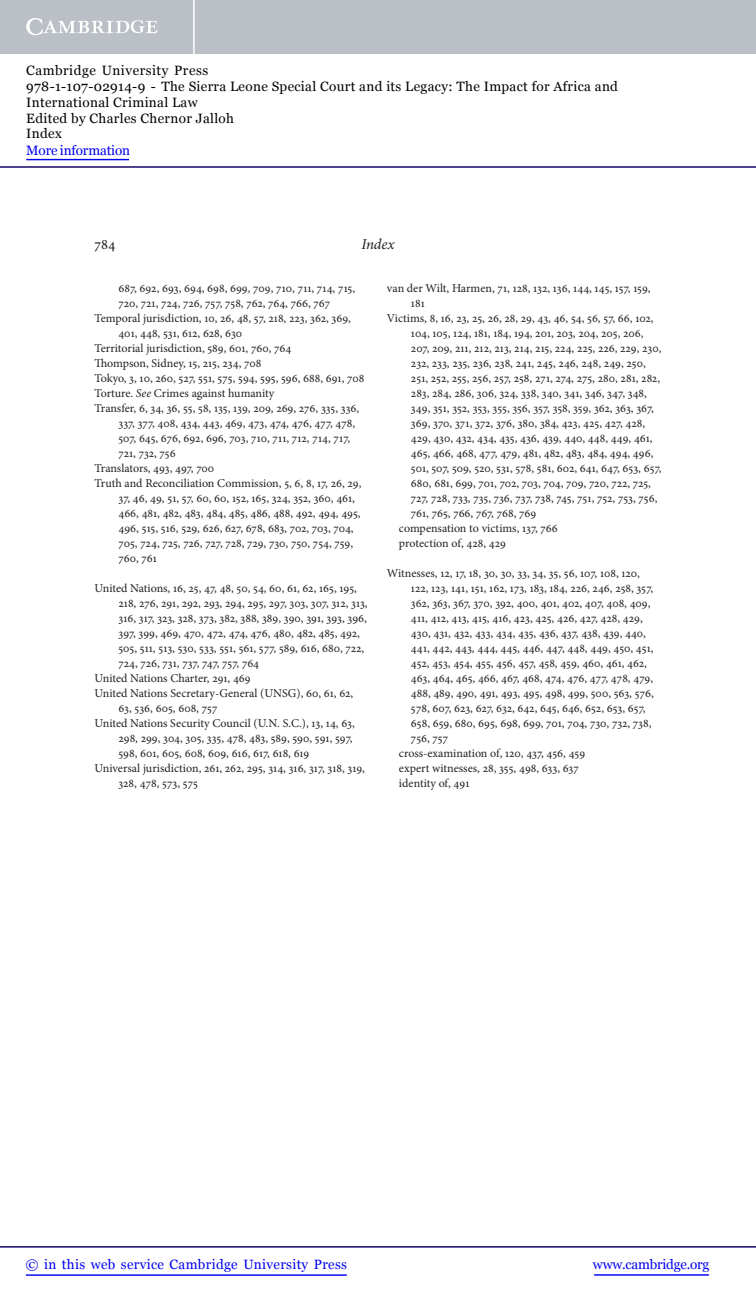
<style>
.page{position:relative;width:756px;height:1298px;background:#fff}
.page>*{position:absolute;margin:0;border:0;box-sizing:border-box;transform-origin:0 0}
.t1{font:italic 15px "Minion Pro";letter-spacing:-.005em;color:#231f20}
.t2{font:15px "Minion Pro";color:#231f20}
.t3{font:13.5px/15.9px "Georgia";letter-spacing:.025em;color:#000}
.t4{font:13.5px "Georgia";letter-spacing:.025em;color:#0000f1}
.t5{font:13.5px "Georgia";letter-spacing:-.015em;color:#0000f1}
.t6{font:13.5px "Georgia";letter-spacing:-.01em;color:#0000f1}
.t7{font:12px "Minion Pro";color:#231f20}
.s1{font-style:italic}
</style>
<div class="page">
<div style="left:0;top:0;width:756px;height:54px;background:#bac0c6"></div>
<svg style="left:26px;top:18px;width:132px;height:17px"></svg>
<hr style="left:193px;top:0;width:2px;height:54px;background:#fff">
<hr style="left:0;top:166px;width:756px;height:2px;background:#150666">
<hr style="left:594px;top:1274px;width:115px;height:1px;background:#0000f1">
<hr style="left:0;top:1246px;width:756px;height:1px;background:#150666">
<hr style="left:26px;top:1274px;width:321px;height:1px;background:#0000f1">
<hr style="left:26px;top:159px;width:103px;height:1px;background:#0000f1">
<p class="t3" style="left:26px;top:62px;width:593px">Cambridge University Press<br>978-1-107-02914-9 - The Sierra Leone Special Court and its Legacy: The Impact for Africa and International Criminal Law<br>Edited by Charles Chernor Jalloh<br>Index</p>
<p class="t6" style="left:26px;top:142px;width:105px">More information</p>
<p class="t2" style="left:94px;top:238px;width:22px">784</p>
<p class="t1" style="left:362px;top:238px;width:34px">Index</p>
<p class="t7" style="left:118px;top:283px;width:238px">687 , 692 , 693 , 694 , 698 , 699 , 709 , 710 , 711 , 714 , 715 ,</p>
<p class="t7" style="left:118px;top:298px;width:213px">720 , 721 , 724 , 726 , 757 , 758 , 762 , 764 , 766 , 767</p>
<p class="t7" style="left:94px;top:313px;width:258px">Temporal jurisdiction, 10 , 26 , 48 , 57 , 218 , 223 , 362 , 369 ,</p>
<p class="t7" style="left:118px;top:328px;width:125px">401 , 448 , 531 , 612 , 628 , 630</p>
<p class="t7" style="left:94px;top:343px;width:198px">Territorial jurisdiction, 589 , 601 , 760 , 764</p>
<p class="t7" style="left:94px;top:358px;width:168px">Thompson, Sidney, 15 , 215 , 234 , 708</p>
<p class="t7" style="left:94px;top:373px;width:271px">Tokyo, 3 , 10 , 260 , 527 , 551 , 575 , 594 , 595 , 596 , 688 , 691 , 708</p>
<p class="t7" style="left:94px;top:388px;width:182px">Torture. <span class="s1">See</span> Crimes against humanity</p>
<p class="t7" style="left:94px;top:403px;width:266px">Transfer, 6 , 34 , 36 , 55 , 58 , 135 , 139 , 209 , 269 , 276 , 335 , 336 ,</p>
<p class="t7" style="left:118px;top:418px;width:238px">337 , 377 , 408 , 434 , 443 , 469 , 473 , 474 , 476 , 477 , 478 ,</p>
<p class="t7" style="left:118px;top:433px;width:233px">507 , 645 , 676 , 692 , 696 , 703 , 710 , 711 , 712 , 714 , 717 ,</p>
<p class="t7" style="left:118px;top:448px;width:59px">721 , 732 , 756</p>
<p class="t7" style="left:94px;top:463px;width:121px">Translators, 493 , 497 , 700</p>
<p class="t7" style="left:94px;top:478px;width:269px">Truth and Reconciliation Commission, 5 , 6 , 8 , 17 , 26 , 29 ,</p>
<p class="t7" style="left:118px;top:493px;width:238px">37 , 46 , 49 , 51 , 57 , 60 , 60 , 152 , 165 , 324 , 352 , 360 , 461 ,</p>
<p class="t7" style="left:118px;top:508px;width:244px">466 , 481 , 482 , 483 , 484 , 485 , 486 , 488 , 492 , 494 , 495 ,</p>
<p class="t7" style="left:118px;top:523px;width:237px">496 , 515 , 516 , 529 , 626 , 627 , 678 , 683 , 702 , 703 , 704 ,</p>
<p class="t7" style="left:118px;top:538px;width:236px">705 , 724 , 725 , 726 , 727 , 728 , 729 , 730 , 750 , 754 , 759 ,</p>
<p class="t7" style="left:118px;top:553px;width:40px">760 , 761</p>
<p class="t7" style="left:94px;top:583px;width:264px">United Nations, 16 , 25 , 47 , 48 , 50 , 54 , 60 , 61 , 62 , 165 , 195 ,</p>
<p class="t7" style="left:118px;top:598px;width:251px">218 , 276 , 291 , 292 , 293 , 294 , 295 , 297 , 303 , 307 , 312 , 313 ,</p>
<p class="t7" style="left:118px;top:613px;width:250px">316 , 317 , 323 , 328 , 373 , 382 , 388 , 389 , 390 , 391 , 393 , 396 ,</p>
<p class="t7" style="left:118px;top:628px;width:243px">397 , 399 , 469 , 470 , 472 , 474 , 476 , 480 , 482 , 485 , 492 ,</p>
<p class="t7" style="left:118px;top:643px;width:247px">505 , 511 , 513 , 530 , 533 , 551 , 561 , 577 , 589 , 616 , 680 , 722 ,</p>
<p class="t7" style="left:118px;top:658px;width:142px">724 , 726 , 731 , 737 , 747 , 757 , 764</p>
<p class="t7" style="left:94px;top:673px;width:158px">United Nations Charter, 291 , 469</p>
<p class="t7" style="left:95px;top:688px;width:260px">United Nations Secretary-General (UNSG), 60 , 61 , 62 ,</p>
<p class="t7" style="left:118px;top:703px;width:100px">63 , 536 , 605 , 608 , 757</p>
<p class="t7" style="left:94px;top:718px;width:262px">United Nations Security Council (U.N. S.C.), 13 , 14 , 63 ,</p>
<p class="t7" style="left:118px;top:733px;width:235px">298 , 299 , 304 , 305 , 335 , 478 , 483 , 589 , 590 , 591 , 597 ,</p>
<p class="t7" style="left:118px;top:748px;width:192px">598 , 601 , 605 , 608 , 609 , 616 , 617 , 618 , 619</p>
<p class="t7" style="left:94px;top:763px;width:272px">Universal jurisdiction, 261 , 262 , 295 , 314 , 316 , 317 , 318 , 319 ,</p>
<p class="t7" style="left:118px;top:778px;width:81px">328 , 478 , 573 , 575</p>
<p class="t7" style="left:387px;top:283px;width:265px">van der Wilt, Harmen, 71 , 128 , 132 , 136 , 144 , 145 , 157 , 159 ,</p>
<p class="t7" style="left:411px;top:298px;width:15px">181</p>
<p class="t7" style="left:387px;top:313px;width:268px">Victims, 8 , 16 , 23 , 25 , 26 , 28 , 29 , 43 , 46 , 54 , 56 , 57 , 66 , 102 ,</p>
<p class="t7" style="left:411px;top:328px;width:234px">104 , 105 , 124 , 181 , 184 , 194 , 201 , 203 , 204 , 205 , 206 ,</p>
<p class="t7" style="left:411px;top:343px;width:252px">207 , 209 , 211 , 212 , 213 , 214 , 215 , 224 , 225 , 226 , 229 , 230 ,</p>
<p class="t7" style="left:411px;top:358px;width:236px">232 , 233 , 235 , 236 , 238 , 241 , 245 , 246 , 248 , 249 , 250 ,</p>
<p class="t7" style="left:411px;top:373px;width:251px">251 , 252 , 255 , 256 , 257 , 258 , 271 , 274 , 275 , 280 , 281 , 282 ,</p>
<p class="t7" style="left:411px;top:388px;width:237px">283 , 284 , 286 , 306 , 324 , 338 , 340 , 341 , 346 , 347 , 348 ,</p>
<p class="t7" style="left:411px;top:403px;width:244px">349 , 351 , 352 , 353 , 355 , 356 , 357 , 358 , 359 , 362 , 363 , 367 ,</p>
<p class="t7" style="left:411px;top:418px;width:236px">369 , 370 , 371 , 372 , 376 , 380 , 384 , 423 , 425 , 427 , 428 ,</p>
<p class="t7" style="left:411px;top:433px;width:243px">429 , 430 , 432 , 434 , 435 , 436 , 439 , 440 , 448 , 449 , 461 ,</p>
<p class="t7" style="left:411px;top:448px;width:244px">465 , 466 , 468 , 477 , 479 , 481 , 482 , 483 , 484 , 494 , 496 ,</p>
<p class="t7" style="left:411px;top:463px;width:252px">501 , 507 , 509 , 520 , 531 , 578 , 581 , 602 , 641 , 647 , 653 , 657 ,</p>
<p class="t7" style="left:411px;top:478px;width:242px">680 , 681 , 699 , 701 , 702 , 703 , 704 , 709 , 720 , 722 , 725 ,</p>
<p class="t7" style="left:411px;top:493px;width:248px">727 , 728 , 733 , 735 , 736 , 737 , 738 , 745 , 751 , 752 , 753 , 756 ,</p>
<p class="t7" style="left:411px;top:508px;width:127px">761 , 765 , 766 , 767 , 768 , 769</p>
<p class="t7" style="left:399px;top:523px;width:160px">compensation to victims, 137 , 766</p>
<p class="t7" style="left:399px;top:538px;width:108px">protection of, 428 , 429</p>
<p class="t7" style="left:387px;top:568px;width:255px">Witnesses, 12 , 17 , 18 , 30 , 30 , 33 , 34 , 35 , 56 , 107 , 108 , 120 ,</p>
<p class="t7" style="left:411px;top:583px;width:244px">122 , 123 , 141 , 151 , 162 , 173 , 183 , 184 , 226 , 246 , 258 , 357 ,</p>
<p class="t7" style="left:411px;top:598px;width:241px">362 , 363 , 367 , 370 , 392 , 400 , 401 , 402 , 407 , 408 , 409 ,</p>
<p class="t7" style="left:411px;top:613px;width:233px">411 , 412 , 413 , 415 , 416 , 423 , 425 , 426 , 427 , 428 , 429 ,</p>
<p class="t7" style="left:411px;top:628px;width:236px">430 , 431 , 432 , 433 , 434 , 435 , 436 , 437 , 438 , 439 , 440 ,</p>
<p class="t7" style="left:411px;top:643px;width:244px">441 , 442 , 443 , 444 , 445 , 446 , 447 , 448 , 449 , 450 , 451 ,</p>
<p class="t7" style="left:411px;top:658px;width:237px">452 , 453 , 454 , 455 , 456 , 457 , 458 , 459 , 460 , 461 , 462 ,</p>
<p class="t7" style="left:411px;top:673px;width:244px">463 , 464 , 465 , 466 , 467 , 468 , 474 , 476 , 477 , 478 , 479 ,</p>
<p class="t7" style="left:411px;top:688px;width:244px">488 , 489 , 490 , 491 , 493 , 495 , 498 , 499 , 500 , 563 , 576 ,</p>
<p class="t7" style="left:411px;top:703px;width:236px">578 , 607 , 623 , 627 , 632 , 642 , 645 , 646 , 652 , 653 , 657 ,</p>
<p class="t7" style="left:411px;top:718px;width:242px">658 , 659 , 680 , 695 , 698 , 699 , 701 , 704 , 730 , 732 , 738 ,</p>
<p class="t7" style="left:411px;top:733px;width:39px">756 , 757</p>
<p class="t7" style="left:399px;top:748px;width:188px">cross-examination of, 120 , 437 , 456 , 459</p>
<p class="t7" style="left:399px;top:763px;width:181px">expert witnesses, 28 , 355 , 498 , 633 , 637</p>
<p class="t7" style="left:399px;top:778px;width:72px">identity of, 491</p>
<p class="t4" style="left:26px;top:1256px;width:323px">© in this web service Cambridge University Press</p>
<p class="t5" style="left:593px;top:1256px;width:118px">www.cambridge.org</p>
</div>
